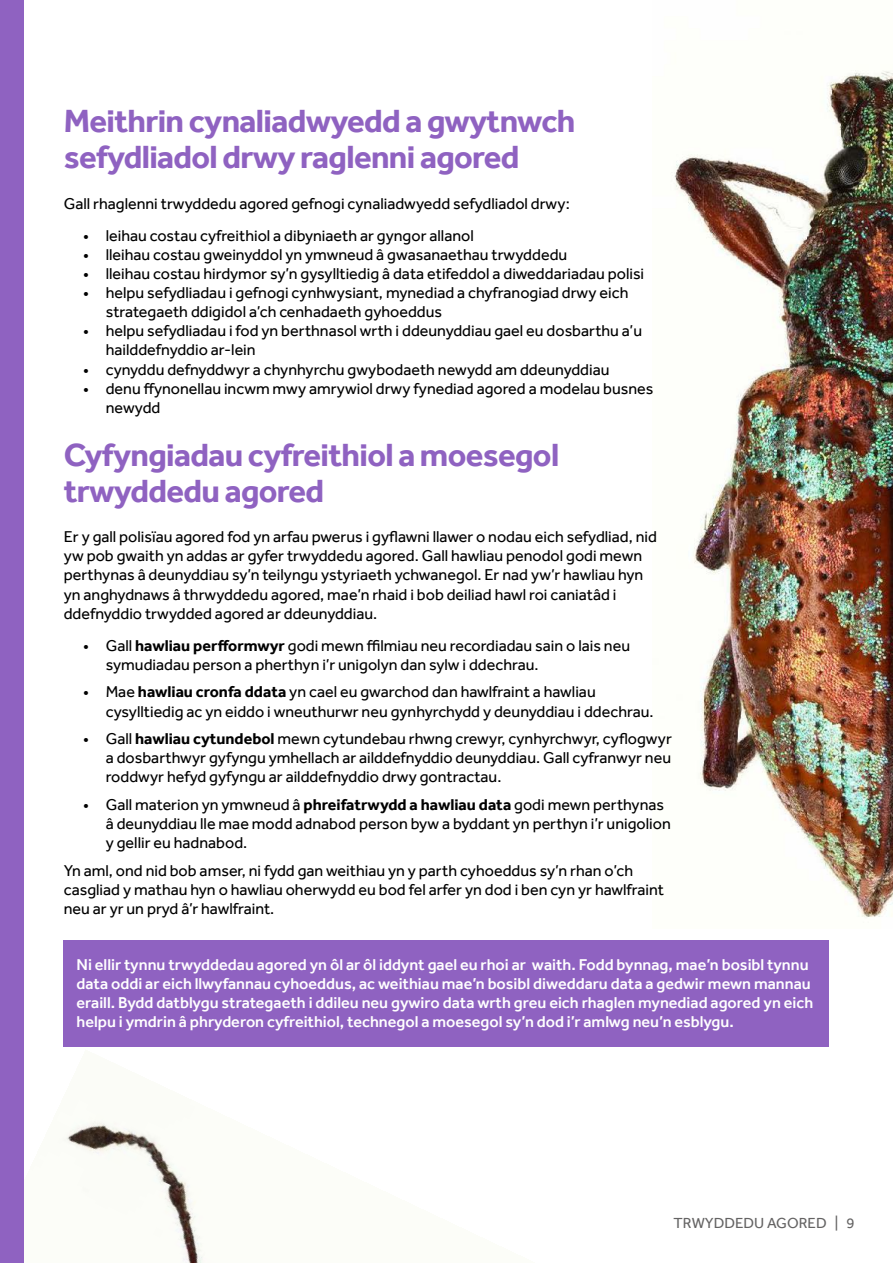
<style>
.page{position:relative;width:893px;height:1263px;background:#fff}
.page>*{position:absolute;margin:0;border:0;box-sizing:border-box;transform-origin:0 0}
.t1{font:700 33px/36px "Effra";letter-spacing:-.02em;color:#8f62c1}
.t2{font:16.2px/19px "Effra";color:#000}
.t3{font:500 16.2px/19px "Effra";color:#fff}
.t4{font:15px "Effra";color:#646363}
.s1{font-weight:700}
</style>
<div class="page">
<img style="left:671px;top:70px;width:222px;height:848px">
<img style="left:23px;top:1049px;width:180px;height:214px">
<div style="left:0;top:0;width:23px;height:1263px;background:#8f62c1"></div>
<div style="left:64px;top:940px;width:765px;height:107px;background:#8f62c1"></div>
<h1 class="t1" style="left:64px;top:103px;width:513px">Meithrin cynaliadwyedd a gwytnwch sefydliadol drwy raglenni agored</h1>
<p class="t2" style="left:64px;top:194px;width:507px">Gall rhaglenni trwyddedu agored gefnogi cynaliadwyedd sefydliadol drwy:</p>
<p class="t2" style="left:83px;top:226px;width:392px">• leihau costau cyfreithiol a dibyniaeth ar gyngor allanol</p>
<p class="t2" style="left:83px;top:245px;width:485px">• lleihau costau gweinyddol yn ymwneud â gwasanaethau trwyddedu</p>
<p class="t2" style="left:83px;top:264px;width:562px">• lleihau costau hirdymor sy’n gysylltiedig â data etifeddol a diweddariadau polisi</p>
<p class="t2" style="left:106px;top:283px;width:524px;text-indent:-22px">• helpu sefydliadau i gefnogi cynhwysiant, mynediad a chyfranogiad drwy eich strategaeth ddigidol a’ch cenhadaeth gyhoeddus</p>
<p class="t2" style="left:106px;top:321px;width:538px;text-indent:-22px">• helpu sefydliadau i fod yn berthnasol wrth i ddeunyddiau gael eu dosbarthu a’u hailddefnyddio ar-lein</p>
<p class="t2" style="left:83px;top:359px;width:528px">• cynyddu defnyddwyr a chynhyrchu gwybodaeth newydd am ddeunyddiau</p>
<p class="t2" style="left:106px;top:379px;width:549px;text-indent:-22px">• denu ffynonellau incwm mwy amrywiol drwy fynediad agored a modelau busnes newydd</p>
<h1 class="t1" style="left:64px;top:436px;width:497px">Cyfyngiadau cyfreithiol a moesegol trwyddedu agored</h1>
<p class="t2" style="left:64px;top:527px;width:595px">Er y gall polisïau agored fod yn arfau pwerus i gyflawni llawer o nodau eich sefydliad, nid yw pob gwaith yn addas ar gyfer trwyddedu agored. Gall hawliau penodol godi mewn perthynas â deunyddiau sy’n teilyngu ystyriaeth ychwanegol. Er nad yw’r hawliau hyn yn anghydnaws â thrwyddedu agored, mae’n rhaid i bob deiliad hawl roi caniatâd i ddefnyddio trwydded agored ar ddeunyddiau.</p>
<p class="t2" style="left:106px;top:635px;width:526px;text-indent:-22px">• Gall <span class="s1">hawliau perfformwyr</span> godi mewn ffilmiau neu recordiadau sain o lais neu symudiadau person a pherthyn i’r unigolyn dan sylw i ddechrau.</p>
<p class="t2" style="left:106px;top:682px;width:549px;text-indent:-22px">• Mae <span class="s1">hawliau cronfa ddata</span> yn cael eu gwarchod dan hawlfraint a hawliau cysylltiedig ac yn eiddo i wneuthurwr neu gynhyrchydd y deunyddiau i ddechrau.</p>
<p class="t2" style="left:106px;top:729px;width:568px;text-align:justify;text-indent:-22px">• Gall <span class="s1">hawliau cytundebol</span> mewn cytundebau rhwng crewyr, cynhyrchwyr, cyflogwyr a dosbarthwyr gyfyngu ymhellach ar ailddefnyddio deunyddiau. Gall cyfranwyr neu roddwyr hefyd gyfyngu ar ailddefnyddio drwy gontractau.</p>
<p class="t2" style="left:106px;top:795px;width:566px;text-indent:-22px">• Gall materion yn ymwneud â <span class="s1">phreifatrwydd a hawliau data</span> godi mewn perthynas â deunyddiau lle mae modd adnabod person byw a byddant yn perthyn i’r unigolion y gellir eu hadnabod.</p>
<p class="t2" style="left:64px;top:861px;width:602px">Yn aml, ond nid bob amser, ni fydd gan weithiau yn y parth cyhoeddus sy’n rhan o’ch casgliad y mathau hyn o hawliau oherwydd eu bod fel arfer yn dod i ben cyn yr hawlfraint neu ar yr un pryd â’r hawlfraint.</p>
<p class="t3" style="left:77px;top:955px;width:738px">Ni ellir tynnu trwyddedau agored yn ôl ar ôl iddynt gael eu rhoi ar waith. Fodd bynnag, mae’n bosibl tynnu data oddi ar eich llwyfannau cyhoeddus, ac weithiau mae’n bosibl diweddaru data a gedwir mewn mannau eraill. Bydd datblygu strategaeth i ddileu neu gywiro data wrth greu eich rhaglen mynediad agored yn eich helpu i ymdrin â phryderon cyfreithiol, technegol a moesegol sy’n dod i’r amlwg neu’n esblygu.</p>
<p class="t4" style="left:674px;top:1214px;width:183px">TRWYDDEDU AGORED | 9</p>
</div>
